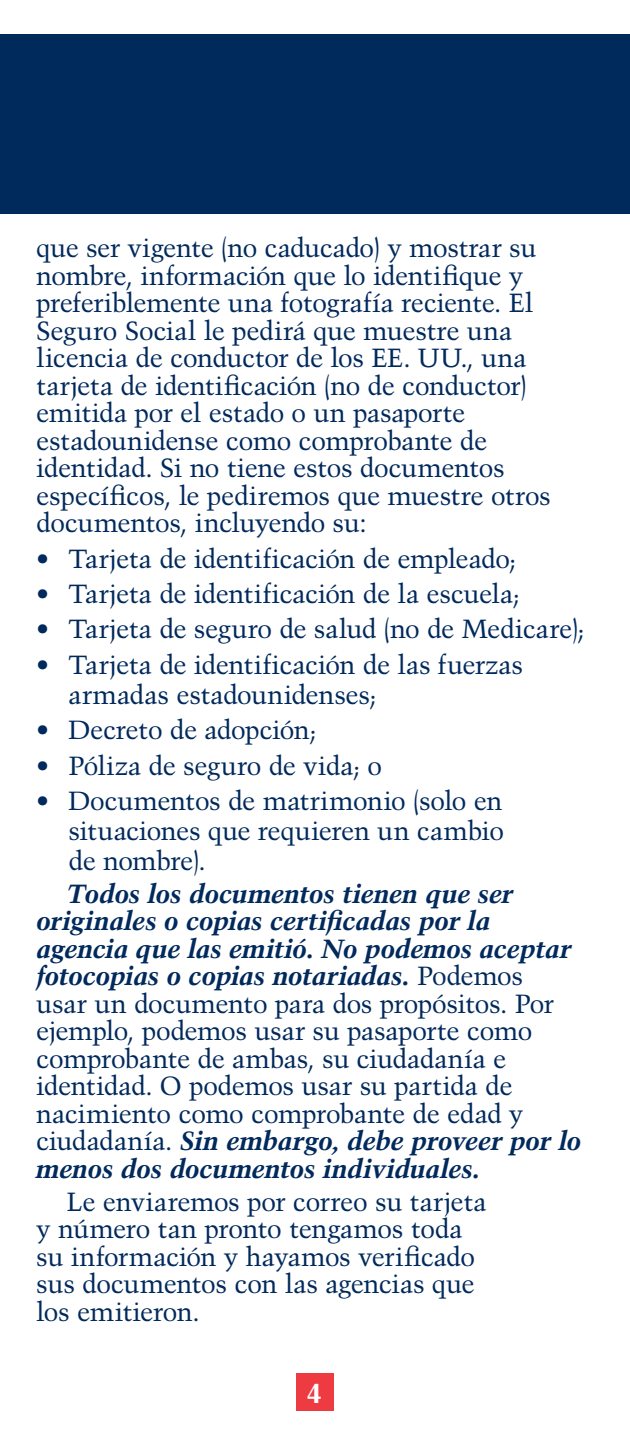
<style>
.page{position:relative;width:630px;height:1440px;background:#fff}
.page>*{position:absolute;margin:0;border:0;box-sizing:border-box;transform-origin:0 0}
.t1{font:700 27.5px "Trump Mediaeval";color:#fff}
.paragraph_format{font:26.25px/27.5px "Trump Mediaeval";letter-spacing:-.015em;color:#00295c}
.paragraph_format-2{font:italic 700 26.25px/27.5px "Trump Mediaeval";letter-spacing:-.015em;color:#00295c}
.s1{font-weight:400;font-style:normal}
</style>
<div class="page">
<div style="left:0;top:34px;width:630px;height:180px;background:#00295c"></div>
<div style="left:296px;top:1373px;width:38px;height:38px;background:#ee3a41"></div>
<p class="paragraph_format" style="left:36px;top:234px;width:516px">que ser vigente (no caducado) y mostrar su nombre, información que lo identifique y preferiblemente una fotografía reciente. El Seguro Social le pedirá que muestre una licencia de conductor de los EE. UU., una tarjeta de identificación (no de conductor) emitida por el estado o un pasaporte estadounidense como comprobante de identidad. Si no tiene estos documentos específicos, le pediremos que muestre otros documentos, incluyendo su:</p>
<p class="paragraph_format" style="left:36px;top:544px;width:482px">• Tarjeta de identificación de empleado;</p>
<p class="paragraph_format" style="left:36px;top:580px;width:485px">• Tarjeta de identificación de la escuela;</p>
<p class="paragraph_format" style="left:36px;top:615px;width:550px">• Tarjeta de seguro de salud (no de Medicare);</p>
<p class="paragraph_format" style="left:69px;top:649px;width:456px;line-height:30px;text-indent:-32px">• Tarjeta de identificación de las fuerzas armadas estadounidenses;</p>
<p class="paragraph_format" style="left:36px;top:716px;width:282px">• Decreto de adopción;</p>
<p class="paragraph_format" style="left:36px;top:751px;width:348px">• Póliza de seguro de vida; o</p>
<p class="paragraph_format" style="left:69px;top:786px;width:437px;line-height:30px;text-align:justify;text-indent:-32px">• Documentos de matrimonio (solo en situaciones que requieren un cambio de nombre).</p>
<p class="paragraph_format-2" style="left:36px;top:880px;width:546px;text-indent:30px">Todos los documentos tienen que ser originales o copias certificadas por la agencia que las emitió. No podemos aceptar fotocopias o copias notariadas. <span class="s1">Podemos<br>usar un documento para dos propósitos. Por ejemplo, podemos usar su pasaporte como comprobante de ambas, su ciudadanía e identidad. O podemos usar su partida de nacimiento como comprobante de edad y ciudadanía.</span> Sin embargo, debe proveer por lo menos dos documentos individuales.</p>
<p class="paragraph_format" style="left:36px;top:1188px;width:452px;text-indent:30px">Le enviaremos por correo su tarjeta y número tan pronto tengamos toda su información y hayamos verificado sus documentos con las agencias que los emitieron.</p>
<p class="t1" style="left:307px;top:1376px;width:17px">4</p>
</div>
